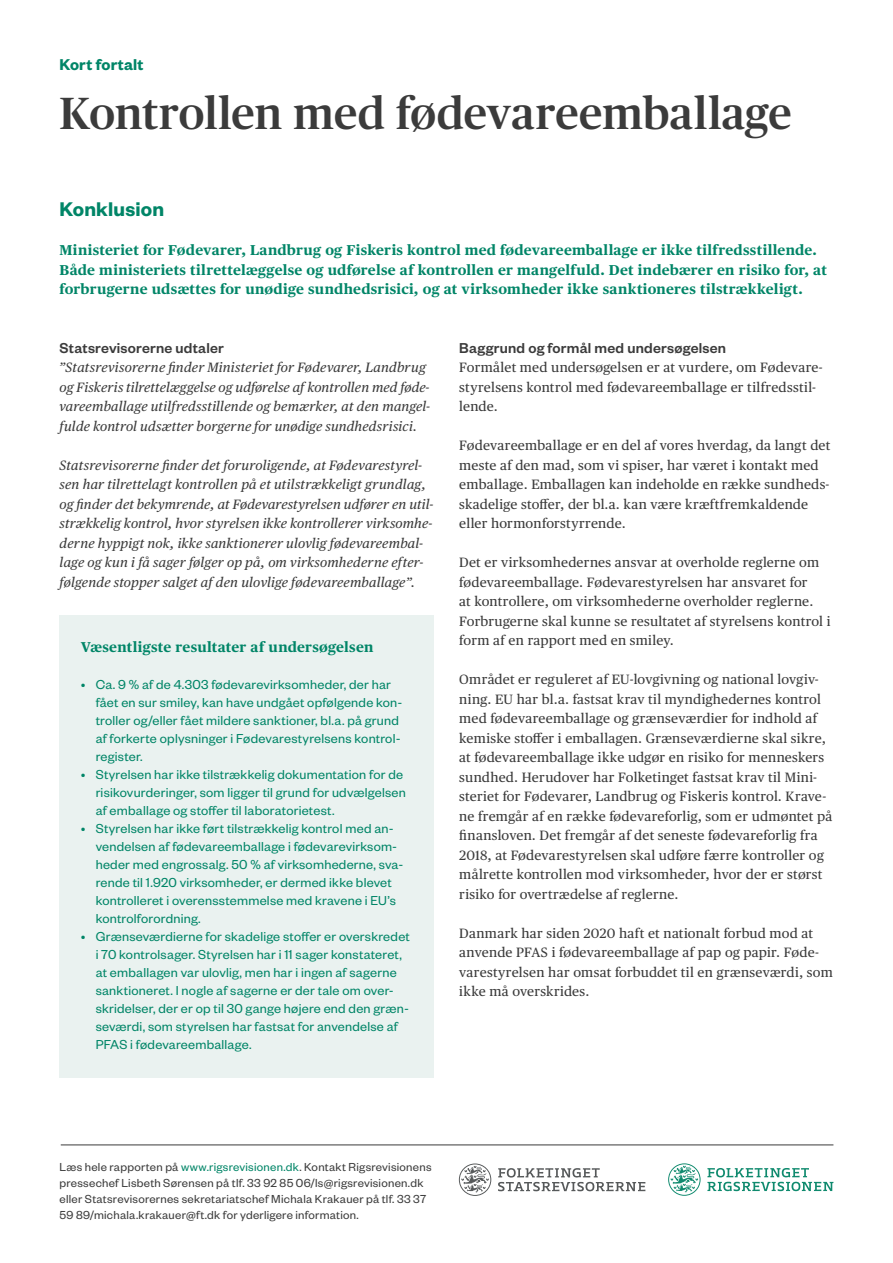
<style>
.page{position:relative;width:893px;height:1263px;background:#fff}
.page>*{position:absolute;margin:0;border:0;box-sizing:border-box;transform-origin:0 0}
.t1{font:500 45px "Publico Headline";letter-spacing:.005em;color:#3b3b3b}
.Mellemrubrik_1_Found{font:600 21.75px "Founders Grotesk";letter-spacing:.01em;color:#008567}
.t2{font:600 17.25px "Founders Grotesk";letter-spacing:.015em;color:#008567}
.Mellemrubrik_3_Found{font:500 15.75px "Founders Grotesk";letter-spacing:.015em;color:#3b3b3b}
.t3{font:14.25px/18px "Founders Grotesk";letter-spacing:.015em;color:#008567}
.Brødtekst_Publico_9{font:700 14.25px/19.5px "Publico Text";letter-spacing:.015em;color:#008567}
.Brødtekst_Publico_9-2{font:13.5px/19.5px "Publico Text";letter-spacing:.02em;color:#3b3b3b}
.Brødtekst_Publico_9-3{font:italic 13.5px/19.5px "Publico Text";letter-spacing:.01em;color:#3b3b3b}
.Note_Overskrift_Publ{font:12.75px/15.8px "Founders Grotesk";letter-spacing:.02em;color:#3b3b3b}
.s1{color:#008567}
</style>
<div class="page">
<hr style="left:61px;top:1145px;width:772px;height:1px;background:#3b3b3b">
<div style="left:60px;top:615px;width:374px;height:463px;background:#eaf2f0"></div>
<svg style="left:498px;top:1168px;width:147px;height:23px"></svg>
<svg style="left:459px;top:1163px;width:32px;height:33px"></svg>
<svg style="left:707px;top:1168px;width:126px;height:23px"></svg>
<svg style="left:668px;top:1163px;width:33px;height:33px"></svg>
<p class="t2" style="left:60px;top:54px;width:86px">Kort fortalt</p>
<p class="t1" style="left:60px;top:82px;width:734px">Kontrollen med fødevareemballage</p>
<p class="Mellemrubrik_1_Found" style="left:60px;top:196px;width:106px">Konklusion</p>
<p class="Brødtekst_Publico_9" style="left:60px;top:240px;width:769px">Ministeriet for Fødevarer, Landbrug og Fiskeris kontrol med fødevareemballage er ikke tilfredsstillende.<br>Både ministeriets tilrettelæggelse og udførelse af kontrollen er mangelfuld. Det indebærer en risiko for, at forbrugerne udsættes for unødige sundhedsrisici, og at virksomheder ikke sanktioneres tilstrækkeligt.</p>
<p class="Mellemrubrik_3_Found" style="left:60px;top:338px;width:166px">Statsrevisorerne udtaler</p>
<p class="Brødtekst_Publico_9-3" style="left:60px;top:357px;width:372px">”Statsrevisorerne finder Ministeriet for Fødevarer, Landbrug og Fiskeris tilrettelæggelse og udførelse af kontrollen med føde&shy;vareemballage utilfredsstillende og bemærker, at den mangel&shy;fulde kontrol udsætter borgerne for unødige sundhedsrisici.</p>
<p class="Brødtekst_Publico_9-3" style="left:60px;top:455px;width:375px">Statsrevisorerne finder det foruroligende, at Fødevarestyrel&shy;sen har tilrettelagt kontrollen på et utilstrækkeligt grundlag, og finder det bekymrende, at Fødevarestyrelsen udfører en util&shy;strækkelig kontrol, hvor styrelsen ikke kontrollerer virksomhe&shy;derne hyppigt nok, ikke sanktionerer ulovlig fødevareembal&shy;lage og kun i få sager følger op på, om virksomhederne efter&shy;følgende stopper salget af den ulovlige fødevareemballage”.</p>
<p class="Brødtekst_Publico_9" style="left:81px;top:636px;width:294px">Væsentligste resultater af undersøgelsen</p>
<p class="t3" style="left:96px;top:675px;width:308px;text-indent:-15px">• Ca. 9 % af de 4.303 fødevarevirksomheder, der har fået en sur smiley, kan have undgået opfølgende kon&shy;troller og/eller fået mildere sanktioner, bl.a. på grund af forkerte oplysninger i Fødevarestyrelsens kontrol&shy;register.</p>
<p class="t3" style="left:96px;top:765px;width:312px;text-indent:-15px">• Styrelsen har ikke tilstrækkelig dokumentation for de risikovurderinger, som ligger til grund for udvælgelsen af emballage og stoffer til laboratorietest.</p>
<p class="t3" style="left:96px;top:819px;width:309px;text-indent:-15px">• Styrelsen har ikke ført tilstrækkelig kontrol med an&shy;vendelsen af fødevareemballage i fødevarevirksom&shy;heder med engrossalg. 50 % af virksomhederne, sva&shy;rende til 1.920 virksomheder, er dermed ikke blevet kontrolleret i overensstemmelse med kravene i EU’s kontrolforordning.</p>
<p class="t3" style="left:96px;top:927px;width:316px;text-indent:-15px">• Grænseværdierne for skadelige stoffer er overskredet i 70 kontrolsager. Styrelsen har i 11 sager konstateret, at emballagen var ulovlig, men har i ingen af sagerne sanktioneret. I nogle af sagerne er der tale om over&shy;skridelser, der er op til 30 gange højere end den græn&shy;seværdi, som styrelsen har fastsat for anvendelse af PFAS i fødevareemballage.</p>
<p class="Mellemrubrik_3_Found" style="left:459px;top:338px;width:268px">Baggrund og formål med undersøgelsen</p>
<p class="Brødtekst_Publico_9-2" style="left:459px;top:357px;width:365px">Formålet med undersøgelsen er at vurdere, om Fødevare&shy;styrelsens kontrol med fødevareemballage er tilfredsstil&shy;lende.</p>
<p class="Brødtekst_Publico_9-2" style="left:459px;top:435px;width:373px">Fødevareemballage er en del af vores hverdag, da langt det meste af den mad, som vi spiser, har været i kontakt med emballage. Emballagen kan indeholde en række sundheds&shy;skadelige stoffer, der bl.a. kan være kræftfremkaldende eller hormonforstyrrende.</p>
<p class="Brødtekst_Publico_9-2" style="left:459px;top:552px;width:373px">Det er virksomhedernes ansvar at overholde reglerne om fødevareemballage. Fødevarestyrelsen har ansvaret for<br>at kontrollere, om virksomhederne overholder reglerne.<br>Forbrugerne skal kunne se resultatet af styrelsens kontrol i form af en rapport med en smiley.</p>
<p class="Brødtekst_Publico_9-2" style="left:459px;top:669px;width:375px">Området er reguleret af EU-lovgivning og national lovgiv&shy;ning. EU har bl.a. fastsat krav til myndighedernes kontrol med fødevareemballage og grænseværdier for indhold af kemiske stoffer i emballagen. Grænseværdierne skal sikre, at fødevareemballage ikke udgør en risiko for menneskers sundhed. Herudover har Folketinget fastsat krav til Mini&shy;steriet for Fødevarer, Landbrug og Fiskeris kontrol. Krave&shy;ne fremgår af en række fødevareforlig, som er udmøntet på finansloven. Det fremgår af det seneste fødevareforlig fra 2018, at Fødevarestyrelsen skal udføre færre kontroller og målrette kontrollen mod virksomheder, hvor der er størst risiko for overtrædelse af reglerne.</p>
<p class="Brødtekst_Publico_9-2" style="left:459px;top:922px;width:375px">Danmark har siden 2020 haft et nationalt forbud mod at anvende PFAS i fødevareemballage af pap og papir. Føde&shy;varestyrelsen har omsat forbuddet til en grænseværdi, som ikke må overskrides.</p>
<p class="Note_Overskrift_Publ" style="left:60px;top:1159px;width:374px">Læs hele rapporten på <span class="s1">www.rigsrevisionen.dk</span>. Kontakt Rigsrevisionens pressechef Lisbeth Sørensen på tlf. 33 92 85 06/ls@rigsrevisionen.dk eller Statsrevisorernes sekretariatschef Michala Krakauer på tlf. 33 37<br>59 89/michala.krakauer@ft.dk for yderligere information.</p>
</div>
